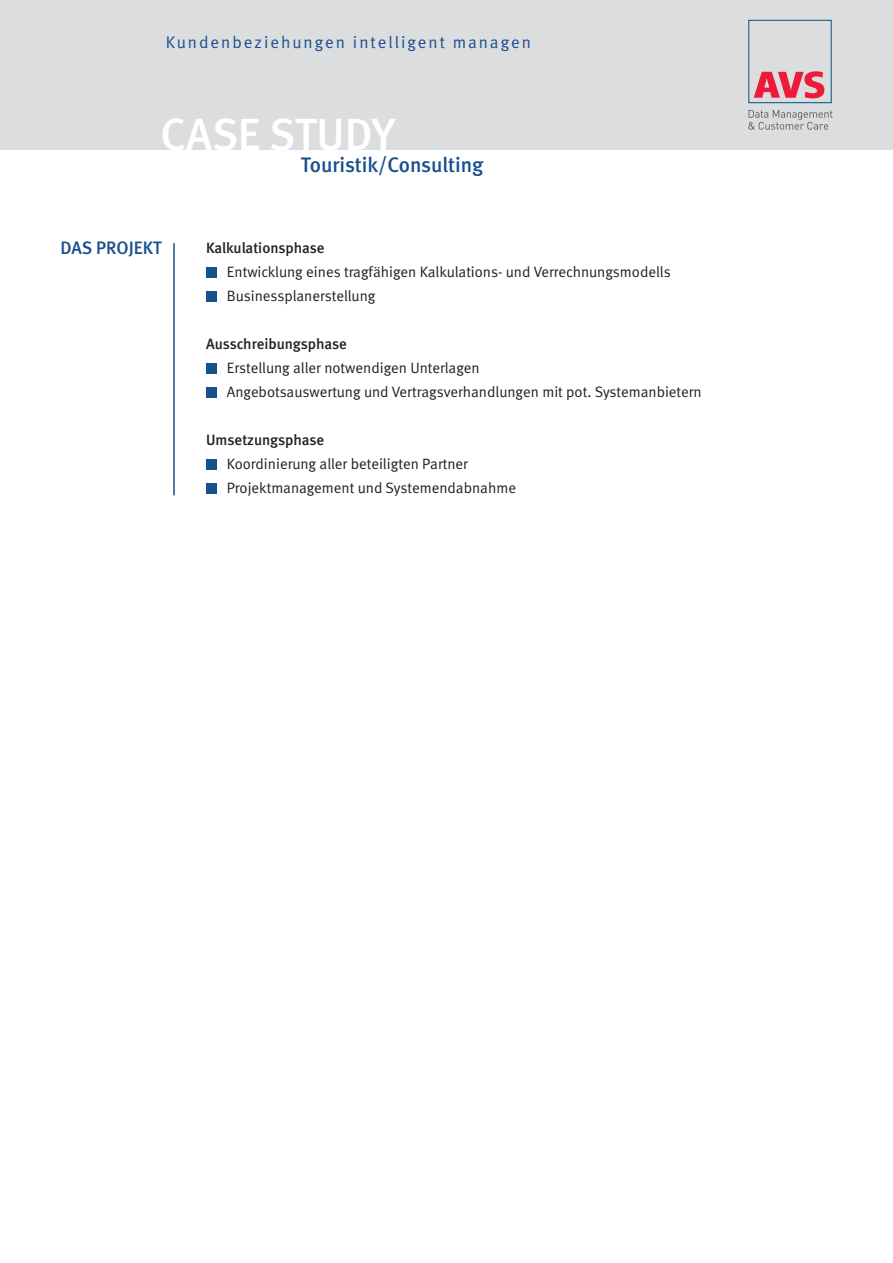
<style>
.page{position:relative;width:893px;height:1263px;background:#fff}
.page>*{position:absolute;margin:0;border:0;box-sizing:border-box;transform-origin:0 0}
.t1{font:500 45px "Meta";color:#fff}
.t2{font:500 21px "Meta";color:#18508e}
.t3{font:500 18px "Meta";color:#18508e}
.t4{font:16.8px "Meta Normal";letter-spacing:.12em;color:#18508e}
.t5{font:15px/24px "Meta Normal";color:#231f20}
.t6{font:500 15px "Meta";letter-spacing:-.005em;color:#231f20}
</style>
<div class="page">
<div style="left:0;top:0;width:893px;height:150px;background:#dcdddf"></div>
<hr style="left:173px;top:243px;width:2px;height:252px;background:#18508e">
<div style="left:206px;top:267px;width:11px;height:10px;background:#18508e"></div>
<div style="left:206px;top:291px;width:11px;height:10px;background:#18508e"></div>
<div style="left:206px;top:363px;width:11px;height:10px;background:#18508e"></div>
<div style="left:206px;top:387px;width:11px;height:10px;background:#18508e"></div>
<div style="left:206px;top:459px;width:11px;height:10px;background:#18508e"></div>
<div style="left:206px;top:483px;width:11px;height:10px;background:#18508e"></div>
<svg style="left:748px;top:110px;width:84px;height:20px"></svg>
<div style="left:748px;top:20px;width:84px;height:83px;border:1px solid #005285"></div>
<svg style="left:754px;top:71px;width:70px;height:27px"></svg>
<p class="t4" style="left:166px;top:33px;width:367px">Kundenbeziehungen intelligent managen</p>
<h1 class="t1" style="left:161px;top:108px;width:236px">CASE STUDY</h1>
<h2 class="t2" style="left:301px;top:152px;width:184px">Touristik/Consulting</h2>
<p class="t3" style="left:61px;top:238px;width:103px">DAS PROJEKT</p>
<p class="t6" style="left:206px;top:239px;width:120px">Kalkulationsphase</p>
<p class="t5" style="left:227px;top:260px;width:445px">Entwicklung eines tragfähigen Kalkulations- und Verrechnungsmodells<br>Businessplanerstellung</p>
<p class="t6" style="left:206px;top:335px;width:142px">Ausschreibungsphase</p>
<p class="t5" style="left:227px;top:356px;width:476px">Erstellung aller notwendigen Unterlagen<br>Angebotsauswertung und Vertragsverhandlungen mit pot. Systemanbietern</p>
<p class="t6" style="left:206px;top:431px;width:120px">Umsetzungsphase</p>
<p class="t5" style="left:227px;top:452px;width:291px">Koordinierung aller beteiligten Partner<br>Projektmanagement und Systemendabnahme</p>
</div>
